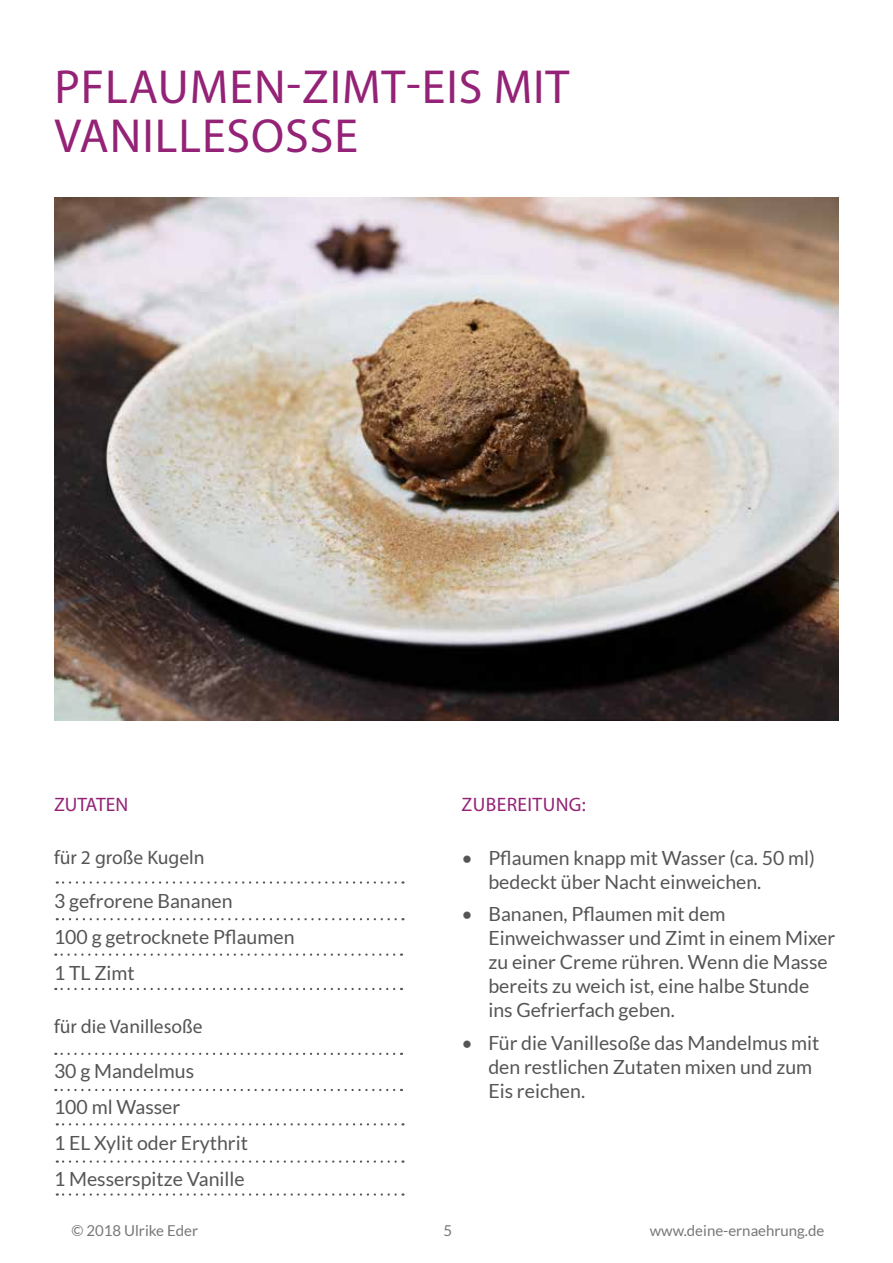
<style>
.page{position:relative;width:893px;height:1263px;background:#fff}
.page>*{position:absolute;margin:0;border:0;box-sizing:border-box;transform-origin:0 0}
.t1{font:48px/48px "Myriad Pro";letter-spacing:.02em;color:#942276}
.t2{font:19.5px/24px "Lato";color:#565555}
.t3{font:19.5px "Myriad Pro";color:#565555}
.t4{font:19.5px "Myriad Pro";letter-spacing:.02em;color:#942276}
.t5{font:19.5px "Myriad Pro";color:#942276}
.t6{font:15px "Lato";color:#777}
</style>
<div class="page">
<svg style="left:57px;top:1123px;width:339px;height:2px"></svg>
<svg style="left:57px;top:881px;width:339px;height:3px"></svg>
<svg style="left:57px;top:918px;width:339px;height:2px"></svg>
<svg style="left:55px;top:953px;width:339px;height:3px"></svg>
<svg style="left:55px;top:988px;width:339px;height:2px"></svg>
<svg style="left:55px;top:1053px;width:339px;height:2px"></svg>
<svg style="left:55px;top:1089px;width:339px;height:2px"></svg>
<svg style="left:57px;top:1160px;width:339px;height:3px"></svg>
<svg style="left:57px;top:1193px;width:339px;height:3px"></svg>
<img style="left:54px;top:197px;width:785px;height:524px">
<h1 class="t1" style="left:54px;top:63px;width:516px">PFLAUMEN-ZIMT-EIS MIT<br>VANILLESOSSE</h1>
<p class="t5" style="left:54px;top:792px;width:76px">ZUTATEN</p>
<p class="t3" style="left:54px;top:845px;width:152px">für 2 große Kugeln</p>
<p class="t2" style="left:54px;top:883px;width:242px;line-height:36px">3 gefrorene Bananen<br>100 g getrocknete Pflaumen<br>1 TL Zimt</p>
<p class="t3" style="left:54px;top:1015px;width:150px">für die Vanillesoße</p>
<p class="t2" style="left:54px;top:1053px;width:196px;line-height:36px">30 g Mandelmus<br>100 ml Wasser<br>1 EL Xylit oder Erythrit<br>1 Messerspitze Vanille</p>
<p class="t4" style="left:462px;top:792px;width:126px">ZUBEREITUNG:</p>
<p class="t2" style="left:488px;top:845px;width:328px;text-indent:-27px">• Pflaumen knapp mit Wasser (ca. 50 ml) bedeckt über Nacht einweichen.</p>
<p class="t2" style="left:488px;top:902px;width:348px;text-indent:-27px">• Bananen, Pflaumen mit dem Einweichwasser und Zimt in einem Mixer zu einer Creme rühren. Wenn die Masse bereits zu weich ist, eine halbe Stunde ins Gefrierfach geben.</p>
<p class="t2" style="left:488px;top:1030px;width:333px;text-indent:-27px">• Für die Vanillesoße das Mandelmus mit den restlichen Zutaten mixen und zum<br>Eis reichen.</p>
<p class="t6" style="left:72px;top:1223px;width:128px">© 2018 Ulrike Eder</p>
<p class="t6" style="left:444px;top:1223px;width:10px">5</p>
<p class="t6" style="left:650px;top:1223px;width:176px">www.deine-ernaehrung.de</p>
</div>
